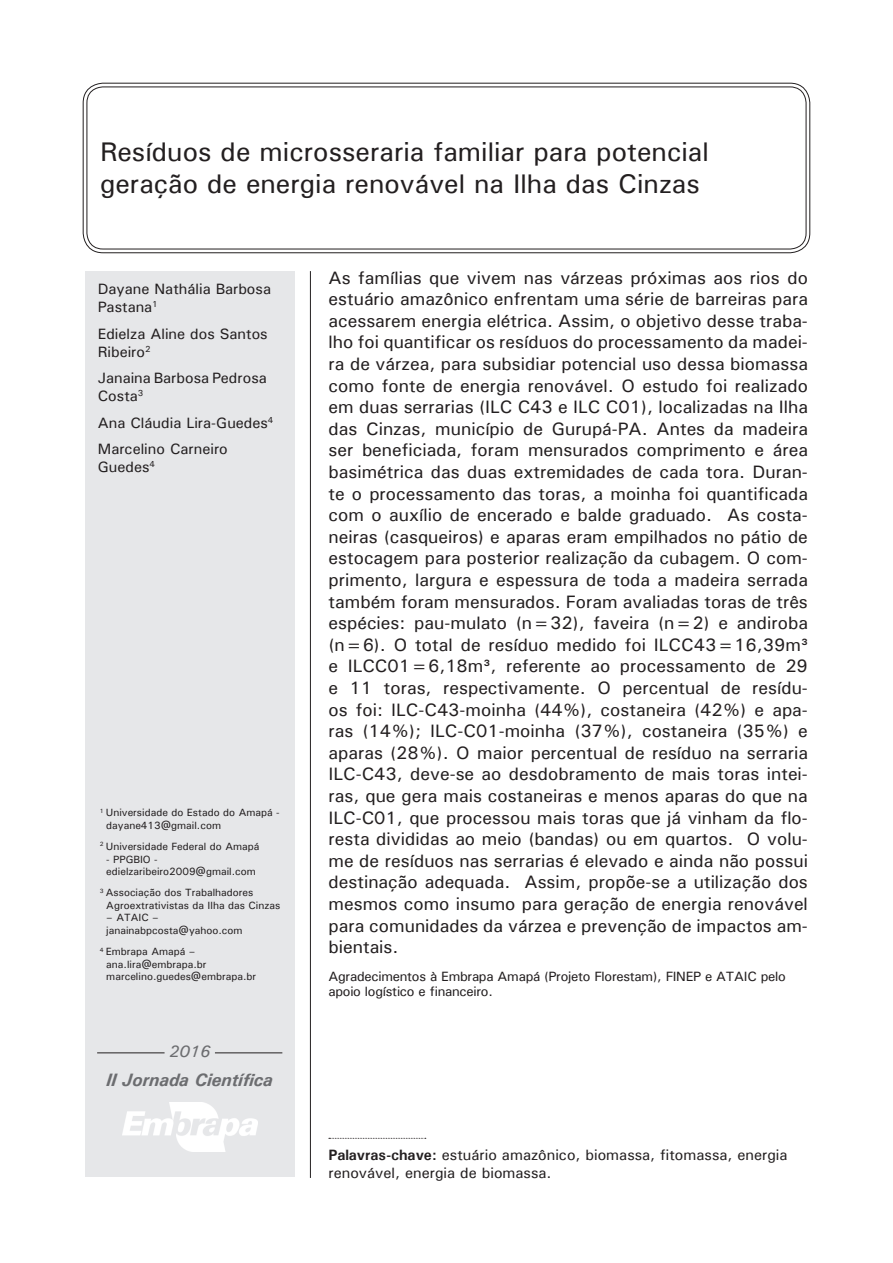
<style>
.page{position:relative;width:893px;height:1263px;background:#fff}
.page>*{position:absolute;margin:0;border:0;box-sizing:border-box;transform-origin:0 0}
.t1{font:500 27px/32.4px "Univers";color:#231f20}
.t2{font:500 18px/21.6px "Univers";color:#231f20;text-align:justify}
.t3{font:italic 700 18px "Univers";color:#6c6d70}
.t4{font:italic 500 16.5px "Univers";color:#6c6d70}
.t5{font:500 15px/18px "Univers";color:#231f20}
.t6{font:500 13.5px/15px "Univers";letter-spacing:-.02em;color:#231f20}
.t7{font:500 10.5px/12.6px "Univers";color:#231f20}
.s1{font-weight:700}
</style>
<div class="page">
<hr style="left:310px;top:271px;width:1px;height:907px;background:#231f20">
<div style="left:85px;top:1035px;width:209px;height:142px;background:#e6e7e9"></div>
<img style="left:122px;top:1102px;width:135px;height:49px">
<hr style="left:97px;top:1052px;width:68px;height:1px;background:#231f20">
<hr style="left:215px;top:1052px;width:67px;height:1px;background:#231f20">
<div style="left:83px;top:83px;width:727px;height:170px;border:1px solid #231f20;border-radius:20px"></div>
<div style="left:87px;top:87px;width:719px;height:162px;border:1px solid #231f20;border-radius:16px"></div>
<div style="left:85px;top:271px;width:209px;height:479px;background:#e6e7e9"></div>
<svg style="left:329px;top:1138px;width:97px;height:1px"></svg>
<div style="left:85px;top:750px;width:209px;height:285px;background:#e6e7e9"></div>
<h1 class="t1" style="left:100px;top:135px;width:610px">Resíduos de microsseraria familiar para potencial geração de energia renovável na Ilha das Cinzas</h1>
<p class="t5" style="left:98px;top:280px;width:175px">Dayane Nathália Barbosa<br>Pastana<sup>1</sup></p>
<p class="t5" style="left:98px;top:324px;width:171px">Edielza Aline dos Santos<br>Ribeiro<sup>2</sup></p>
<p class="t5" style="left:98px;top:369px;width:171px">Janaina Barbosa Pedrosa<br>Costa<sup>3</sup></p>
<p class="t5" style="left:98px;top:409px;width:177px;line-height:26.5px">Ana Cláudia Lira-Guedes<sup>4<br></sup>Marcelino Carneiro</p>
<p class="t5" style="left:98px;top:458px;width:59px">Guedes<sup>4</sup></p>
<p class="t7" style="left:106px;top:806px;width:175px;text-indent:-6px"><sup>1</sup> Universidade do Estado do Amapá - dayane413@gmail.com</p>
<p class="t7" style="left:100px;top:840px;width:161px"><sup>2</sup> Universidade Federal do Amapá</p>
<p class="t7" style="left:106px;top:852px;width:151px">- PPGBIO - edielzaribeiro2009@gmail.com</p>
<p class="t7" style="left:106px;top:886px;width:175px;text-indent:-6px"><sup>3</sup> Associação dos Trabalhadores<br>Agroextrativistas da Ilha das Cinzas</p>
<p class="t7" style="left:106px;top:911px;width:138px">– ATAIC – janainabpcosta@yahoo.com</p>
<p class="t7" style="left:106px;top:945px;width:151px;text-indent:-6px"><sup>4</sup> Embrapa Amapá – ana.lira@embrapa.br marcelino.guedes@embrapa.br</p>
<p class="t4" style="left:169px;top:1041px;width:43px">2016</p>
<p class="t3" style="left:107px;top:1068px;width:168px">II Jornada Científica</p>
<p class="t2" style="left:328px;top:266px;width:481px">As famílias que vivem nas várzeas próximas aos rios do estuário amazônico enfrentam uma série de barreiras para acessarem energia elétrica. Assim, o objetivo desse traba&shy;lho foi quantificar os resíduos do processamento da madei&shy;ra de várzea, para subsidiar potencial uso dessa biomassa como fonte de energia renovável. O estudo foi realizado em duas serrarias (ILC C43 e ILC C01), localizadas na Ilha das Cinzas, município de Gurupá-PA. Antes da madeira ser beneficiada, foram mensurados comprimento e área basimétrica das duas extremidades de cada tora. Duran&shy;te o processamento das toras, a moinha foi quantificada com o auxílio de encerado e balde graduado. As costa&shy;neiras (casqueiros) e aparas eram empilhados no pátio de estocagem para posterior realização da cubagem. O com&shy;primento, largura e espessura de toda a madeira serrada também foram mensurados. Foram avaliadas toras de três espécies: pau-mulato (n=32), faveira (n=2) e andiroba (n=6). O total de resíduo medido foi ILCC43=16,39m³ e ILCC01=6,18m³, referente ao processamento de 29 e 11 toras, respectivamente. O percentual de resídu&shy;os foi: ILC-C43-moinha (44%), costaneira (42%) e apa&shy;ras (14%); ILC-C01-moinha (37%), costaneira (35%) e aparas (28%). O maior percentual de resíduo na serraria ILC-C43, deve-se ao desdobramento de mais toras intei&shy;ras, que gera mais costaneiras e menos aparas do que na ILC-C01, que processou mais toras que já vinham da flo&shy;resta divididas ao meio (bandas) ou em quartos. O volu&shy;me de resíduos nas serrarias é elevado e ainda não possui destinação adequada. Assim, propõe-se a utilização dos mesmos como insumo para geração de energia renovável para comunidades da várzea e prevenção de impactos am&shy;bientais.</p>
<p class="t6" style="left:328px;top:968px;width:459px">Agradecimentos à Embrapa Amapá (Projeto Florestam), FINEP e ATAIC pelo apoio logístico e financeiro.</p>
<p class="t5" style="left:328px;top:1145px;width:461px"><span class="s1">Palavras-chave:</span> estuário amazônico, biomassa, fitomassa, energia renovável, energia de biomassa.</p>
</div>
